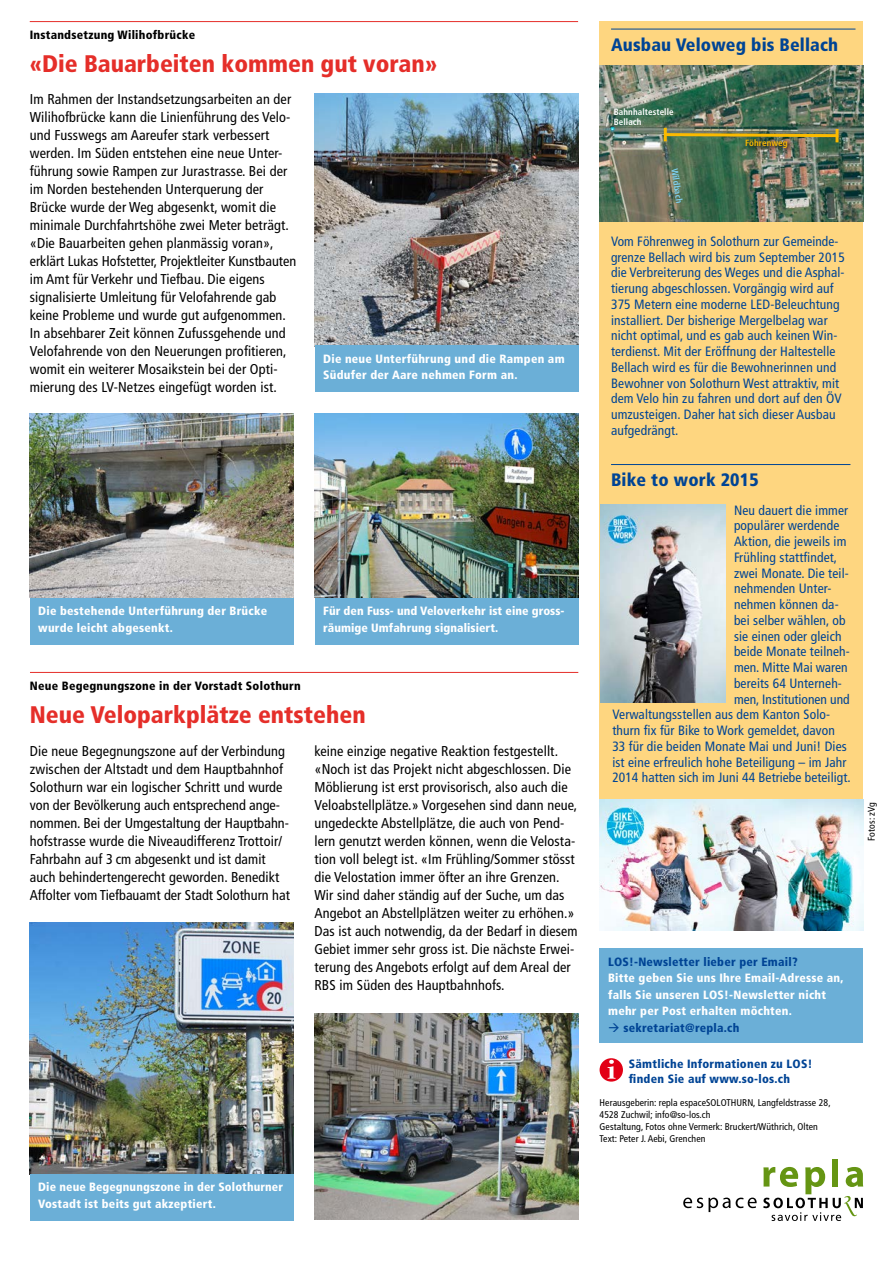
<style>
.page{position:relative;width:893px;height:1263px;background:#fff}
.page>*{position:absolute;margin:0;border:0;box-sizing:border-box;transform-origin:0 0}
.Titel{font:900 condensed 24px "Frutiger";color:#e52e29}
.Titel_kasten{font:900 condensed 18px "Frutiger";letter-spacing:.01em;color:#004495}
.Lauftext{font:condensed 14.25px/18px "Frutiger";letter-spacing:.01em;color:#000}
.Titel-2{font:condensed 13.5px/15.8px "Frutiger";letter-spacing:.01em;color:#004495}
.Legende{font:900 condensed 12px/16.5px "Frutiger";letter-spacing:.02em;color:#fff}
.Legende-2{font:900 condensed 12px/14.2px "Frutiger";letter-spacing:.02em;color:#004495}
.Spitzmarke{font:900 condensed 12px "Frutiger";letter-spacing:.02em;color:#000}
.Lauftext-2{font:condensed 9.75px/12px "Frutiger";letter-spacing:.01em;color:#000}
.Titel-3{font:700 condensed 9px/10.5px "Frutiger";letter-spacing:.01em;color:#fff}
.Titel-4{font:700 condensed 9px "Frutiger";letter-spacing:.01em;color:#fbba00}
.Titel-5{font:700 condensed 9px "Frutiger";color:#7fd1f1}
</style>
<div class="page">
<div style="left:600px;top:21px;width:263px;height:893px;background:#fed680"></div>
<img style="left:315px;top:93px;width:263px;height:252px">
<img style="left:30px;top:923px;width:263px;height:251px">
<img style="left:30px;top:414px;width:263px;height:184px">
<img style="left:315px;top:414px;width:263px;height:184px">
<img style="left:314px;top:1014px;width:264px;height:206px">
<div style="left:832px;top:1159px;width:6px;height:27px;background:#659513"></div>
<svg style="left:683px;top:1197px;width:74px;height:15px"></svg>
<svg style="left:763px;top:1167px;width:100px;height:54px"></svg>
<img style="left:600px;top:65px;width:263px;height:156px">
<img style="left:600px;top:800px;width:263px;height:130px">
<div style="left:30px;top:1174px;width:263px;height:46px;background:#6bafd7"></div>
<img style="left:600px;top:504px;width:125px;height:198px">
<hr style="left:30px;top:21px;width:548px;height:1px;background:#e52e29">
<div style="left:600px;top:1058px;width:23px;height:23px;background:#e20015;border-radius:50%"></div>
<svg style="left:608px;top:1060px;width:7px;height:19px"></svg>
<hr style="left:30px;top:672px;width:548px;height:1px;background:#e52e29">
<hr style="left:611px;top:464px;width:239px;height:1px;background:#004495">
<hr style="left:611px;top:29px;width:244px;height:1px;background:#004495">
<div style="left:600px;top:948px;width:263px;height:94px;background:#6bafd7"></div>
<svg style="left:662px;top:128px;width:178px;height:13px;background:#89894a"></svg>
<svg style="left:835px;top:129px;width:4px;height:13px"></svg>
<svg style="left:743px;top:136px;width:51px;height:18px"></svg>
<div style="left:30px;top:598px;width:263px;height:46px;background:#6bafd7"></div>
<div style="left:315px;top:345px;width:263px;height:47px;background:#6bafd7"></div>
<div style="left:315px;top:598px;width:263px;height:46px;background:#6bafd7"></div>
<p class="Spitzmarke" style="left:30px;top:28px;width:167px">Instandsetzung Wilihofbrücke</p>
<p class="Titel" style="left:30px;top:49px;width:409px">«Die Bauarbeiten kommen gut voran»</p>
<p class="Lauftext" style="left:30px;top:90px;width:268px">Im Rahmen der Instandsetzungsarbeiten an der Wilihofbrücke kann die Linienführung des Velo&shy;und Fusswegs am Aareufer stark verbessert werden. Im Süden entstehen eine neue Unter&shy;führung sowie Rampen zur Jurastrasse. Bei der im Norden bestehenden Unterquerung der Brücke wurde der Weg abgesenkt, womit die minimale Durchfahrtshöhe zwei Meter beträgt. «Die Bauarbeiten gehen planmässig voran», erklärt Lukas Hofstetter, Projektleiter Kunstbauten im Amt für Verkehr und Tiefbau. Die eigens signalisierte Umleitung für Velofahrende gab keine Probleme und wurde gut aufgenommen.<br>In absehbarer Zeit können Zufussgehende und Velofahrende von den Neuerungen profitieren, womit ein weiterer Mosaikstein bei der Opti&shy;mierung des LV-Netzes eingefügt worden ist.</p>
<p class="Legende" style="left:323px;top:350px;width:243px">Die neue Unterführung und die Rampen am<br>Südufer der Aare nehmen Form an.</p>
<p class="Legende" style="left:38px;top:603px;width:230px">Die bestehende Unterführung der Brücke wurde leicht abgesenkt.</p>
<p class="Legende" style="left:323px;top:603px;width:243px">Für den Fuss- und Veloverkehr ist eine gross&shy;räumige Umfahrung signalisiert.</p>
<p class="Spitzmarke" style="left:30px;top:678px;width:272px">Neue Begegnungszone in der Vorstadt Solothurn</p>
<p class="Titel" style="left:30px;top:700px;width:337px">Neue Veloparkplätze entstehen</p>
<p class="Lauftext" style="left:30px;top:742px;width:262px">Die neue Begegnungszone auf der Verbindung zwischen der Altstadt und dem Hauptbahnhof Solothurn war ein logischer Schritt und wurde von der Bevölkerung auch entsprechend ange&shy;nommen. Bei der Umgestaltung der Hauptbahn&shy;hofstrasse wurde die Niveaudifferenz Trottoir/ Fahrbahn auf 3 cm abgesenkt und ist damit auch behindertengerecht geworden. Benedikt Affolter vom Tiefbauamt der Stadt Solothurn hat</p>
<p class="Lauftext" style="left:314px;top:742px;width:265px">keine einzige negative Reaktion festgestellt. «Noch ist das Projekt nicht abgeschlossen. Die Möblierung ist erst provisorisch, also auch die Veloabstellplätze.» Vorgesehen sind dann neue, ungedeckte Abstellplätze, die auch von Pend&shy;lern genutzt werden können, wenn die Velosta&shy;tion voll belegt ist. «Im Frühling/Sommer stösst die Velostation immer öfter an ihre Grenzen.<br>Wir sind daher ständig auf der Suche, um das Angebot an Abstellplätzen weiter zu erhöhen.» Das ist auch notwendig, da der Bedarf in diesem Gebiet immer sehr gross ist. Die nächste Erwei&shy;terung des Angebots erfolgt auf dem Areal der RBS im Süden des Hauptbahnhofs.</p>
<p class="Legende" style="left:38px;top:1179px;width:246px">Die neue Begegnungszone in der Solothurner<br>Vostadt ist beits gut akzeptiert.</p>
<p class="Titel_kasten" style="left:611px;top:34px;width:229px">Ausbau Veloweg bis Bellach</p>
<p class="Titel-3" style="left:614px;top:107px;width:61px">Bahnhaltestelle<br>Bellach</p>
<p class="Titel-5" style="left:680px;top:167px;width:37px;rotate:82deg">Wildbach</p>
<p class="Titel-4" style="left:745px;top:137px;width:44px">Föhrenweg</p>
<p class="Titel-2" style="left:611px;top:233px;width:235px">Vom Föhrenweg in Solothurn zur Gemeinde&shy;grenze Bellach wird bis zum September 2015 die Verbreiterung des Weges und die Asphal&shy;tierung abgeschlossen. Vorgängig wird auf 375 Metern eine moderne LED-Beleuchtung installiert. Der bisherige Mergelbelag war nicht optimal, und es gab auch keinen Win&shy;terdienst. Mit der Eröffnung der Haltestelle Bellach wird es für die Bewohnerinnen und Bewohner von Solothurn West attraktiv, mit dem Velo hin zu fahren und dort auf den ÖV umzusteigen. Daher hat sich dieser Ausbau aufgedrängt.</p>
<p class="Titel_kasten" style="left:611px;top:469px;width:149px">Bike to work 2015</p>
<p class="Titel-2" style="left:734px;top:502px;width:116px">Neu dauert die immer</p>
<p class="Titel-2" style="left:734px;top:518px;width:107px">populärer werdende</p>
<p class="Titel-2" style="left:734px;top:534px;width:114px">Aktion, die jeweils im</p>
<p class="Titel-2" style="left:734px;top:549px;width:105px">Frühling stattfindet,</p>
<p class="Titel-2" style="left:734px;top:565px;width:116px">zwei Monate. Die teil-</p>
<p class="Titel-2" style="left:734px;top:581px;width:99px">nehmenden Unter-</p>
<p class="Titel-2" style="left:734px;top:597px;width:106px">nehmen können da-</p>
<p class="Titel-2" style="left:734px;top:612px;width:113px">bei selber wählen, ob</p>
<p class="Titel-2" style="left:734px;top:628px;width:109px">sie einen oder gleich</p>
<p class="Titel-2" style="left:734px;top:644px;width:117px">beide Monate teilneh-</p>
<p class="Titel-2" style="left:734px;top:660px;width:115px">men. Mitte Mai waren</p>
<p class="Titel-2" style="left:734px;top:675px;width:109px">bereits 64 Unterneh-</p>
<p class="Titel-2" style="left:734px;top:691px;width:117px">men, Institutionen und</p>
<p class="Titel-2" style="left:612px;top:707px;width:219px">Verwaltungsstellen aus dem Kanton Solo-</p>
<p class="Titel-2" style="left:612px;top:723px;width:224px">thurn fix für Bike to Work gemeldet, davon</p>
<p class="Titel-2" style="left:612px;top:738px;width:236px">33 für die beiden Monate Mai und Juni! Dies</p>
<p class="Titel-2" style="left:612px;top:754px;width:236px">ist eine erfreulich hohe Beteiligung – im Jahr</p>
<p class="Titel-2" style="left:612px;top:770px;width:240px">2014 hatten sich im Juni 44 Betriebe beteiligt.</p>
<p class="Lauftext-2" style="left:865px;top:841px;width:40px;rotate:-90deg">Fotos: zVg</p>
<p class="Legende-2" style="left:608px;top:954px;width:191px">LOS!-Newsletter lieber per Email?</p>
<p class="Legende" style="left:608px;top:970px;width:237px">Bitte geben Sie uns Ihre Email-Adresse an, falls Sie unseren LOS!-Newsletter nicht mehr per Post erhalten möchten.</p>
<p class="Legende-2" style="left:608px;top:1020px;width:133px">→ sekretariat@repla.ch</p>
<p class="Legende-2" style="left:629px;top:1057px;width:185px">Sämtliche Informationen zu LOS! finden Sie auf www.so-los.ch</p>
<p class="Lauftext-2" style="left:600px;top:1097px;width:233px">Herausgeberin: repla espaceSOLOTHURN, Langfeldstrasse 28, 4528 Zuchwil; info@so-los.ch<br>Gestaltung, Fotos ohne Vermerk: Bruckert/Wüthrich, Olten Text: Peter J. Aebi, Grenchen</p>
</div>
